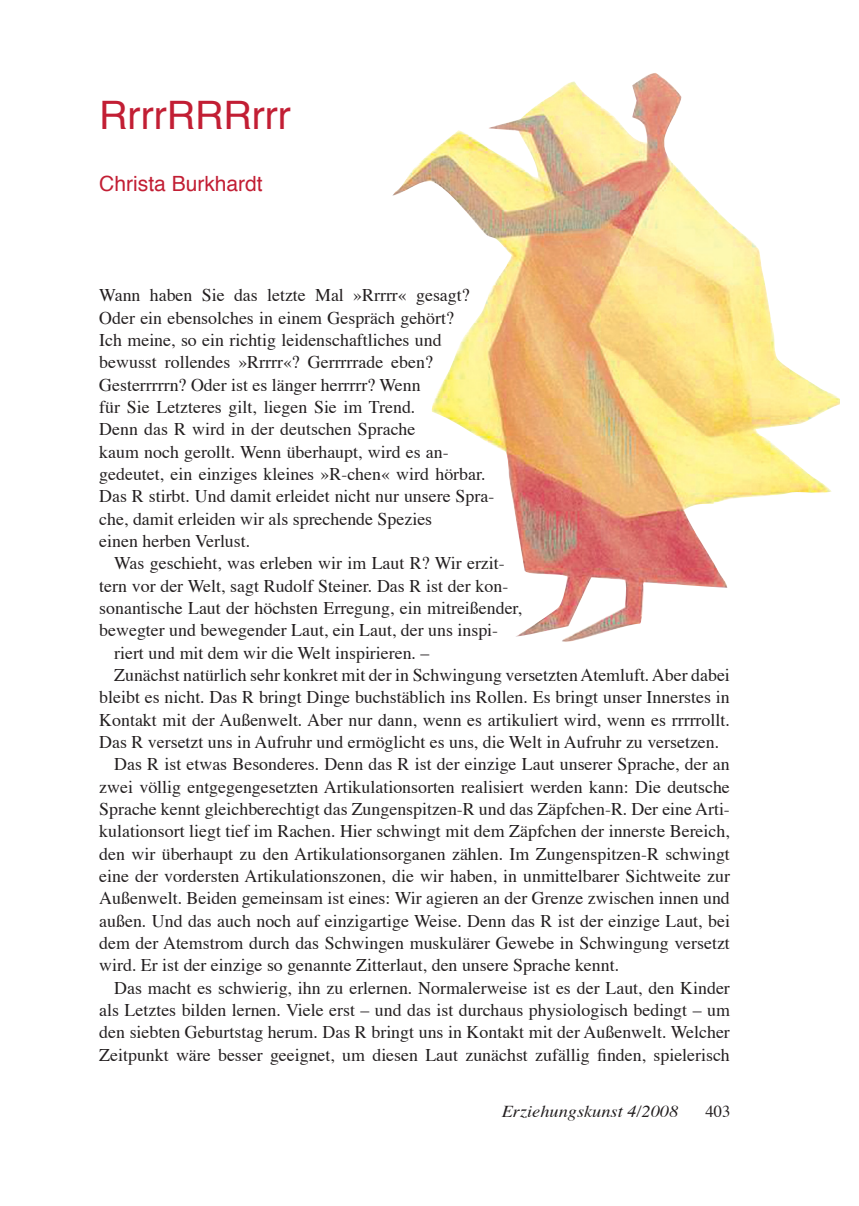
<style>
.page{position:relative;width:859px;height:1206px;background:#fff}
.page>*{position:absolute;margin:0;border:0;box-sizing:border-box;transform-origin:0 0}
.t1{font:39.2px "Helvetica";color:#c21e34}
.t2{font:21px "Helvetica";color:#c21e34}
.t3{font:17.85px/22.4px "Times";color:#231f20}
.t4{font:italic 16.62px "Times";color:#231f20;scale:1.1 1}
.t5{font:16.62px "Times";color:#231f20}
</style>
<div class="page">
<img style="left:392px;top:73px;width:447px;height:569px">
<h1 class="t1" style="left:99px;top:82px;width:193px">RrrrRRRrrr</h1>
<p class="t2" style="left:99px;top:165px;width:165px">Christa Burkhardt</p>
<p class="t3" style="left:99px;top:282px;width:396px">Wann haben Sie das letzte Mal »Rrrrr« gesagt?<br>Oder ein ebensolches in einem Gespräch gehört?<br>Ich meine, so ein richtig leidenschaftliches und bewusst rollendes »Rrrrr«? Gerrrrrade eben?<br>Gesterrrrrn? Oder ist es länger herrrrr? Wenn<br>für Sie Letzteres gilt, liegen Sie im Trend.<br>Denn das R wird in der deutschen Sprache<br>kaum noch gerollt. Wenn überhaupt, wird es an&shy;gedeutet, ein einziges kleines »R-chen« wird hörbar.<br>Das R stirbt. Und damit erleidet nicht nur unsere Spra&shy;che, damit erleiden wir als sprechende Spezies<br>einen herben Verlust.</p>
<p class="t3" style="left:114px;top:550px;width:392px">Was geschieht, was erleben wir im Laut R? Wir erzit-</p>
<p class="t3" style="left:99px;top:573px;width:410px">tern vor der Welt, sagt Rudolf Steiner. Das R ist der kon-</p>
<p class="t3" style="left:99px;top:595px;width:424px">sonantische Laut der höchsten Erregung, ein mitreißender,</p>
<p class="t3" style="left:99px;top:617px;width:400px">bewegter und bewegender Laut, ein Laut, der uns inspi-</p>
<p class="t3" style="left:114px;top:640px;width:317px">riert und mit dem wir die Welt inspirieren. –</p>
<p class="t3" style="left:114px;top:662px;width:617px">Zunächst natürlich sehr konkret mit der in Schwingung versetzten Atemluft. Aber dabei</p>
<p class="t3" style="left:99px;top:684px;width:631px">bleibt es nicht. Das R bringt Dinge buchstäblich ins Rollen. Es bringt unser Innerstes in</p>
<p class="t3" style="left:99px;top:707px;width:631px">Kontakt mit der Außenwelt. Aber nur dann, wenn es artikuliert wird, wenn es rrrrrollt.</p>
<p class="t3" style="left:99px;top:729px;width:621px">Das R versetzt uns in Aufruhr und ermöglicht es uns, die Welt in Aufruhr zu versetzen.</p>
<p class="t3" style="left:114px;top:751px;width:617px">Das R ist etwas Besonderes. Denn das R ist der einzige Laut unserer Sprache, der an</p>
<p class="t3" style="left:99px;top:773px;width:632px">zwei völlig entgegengesetzten Artikulationsorten realisiert werden kann: Die deutsche</p>
<p class="t3" style="left:99px;top:796px;width:632px">Sprache kennt gleichberechtigt das Zungenspitzen-R und das Zäpfchen-R. Der eine Arti-</p>
<p class="t3" style="left:99px;top:818px;width:632px">kulationsort liegt tief im Rachen. Hier schwingt mit dem Zäpfchen der innerste Bereich,</p>
<p class="t3" style="left:99px;top:840px;width:632px">den wir überhaupt zu den Artikulationsorganen zählen. Im Zungenspitzen-R schwingt</p>
<p class="t3" style="left:99px;top:863px;width:632px">eine der vordersten Artikulationszonen, die wir haben, in unmittelbarer Sichtweite zur</p>
<p class="t3" style="left:99px;top:885px;width:631px">Außenwelt. Beiden gemeinsam ist eines: Wir agieren an der Grenze zwischen innen und</p>
<p class="t3" style="left:99px;top:907px;width:632px">außen. Und das auch noch auf einzigartige Weise. Denn das R ist der einzige Laut, bei</p>
<p class="t3" style="left:99px;top:930px;width:632px">dem der Atemstrom durch das Schwingen muskulärer Gewebe in Schwingung versetzt</p>
<p class="t3" style="left:99px;top:952px;width:521px">wird. Er ist der einzige so genannte Zitterlaut, den unsere Sprache kennt.</p>
<p class="t3" style="left:114px;top:974px;width:617px">Das macht es schwierig, ihn zu erlernen. Normalerweise ist es der Laut, den Kinder</p>
<p class="t3" style="left:99px;top:997px;width:632px">als Letztes bilden lernen. Viele erst – und das ist durchaus physiologisch bedingt – um</p>
<p class="t3" style="left:99px;top:1019px;width:632px">den siebten Geburtstag herum. Das R bringt uns in Kontakt mit der Außenwelt. Welcher</p>
<p class="t3" style="left:99px;top:1041px;width:632px">Zeitpunkt wäre besser geeignet, um diesen Laut zunächst zufällig finden, spielerisch</p>
<p class="t4" style="left:501px;top:1096px;width:162px">Erziehungskunst 4/2008</p>
<p class="t5" style="left:705px;top:1095px;width:26px">403</p>
</div>
